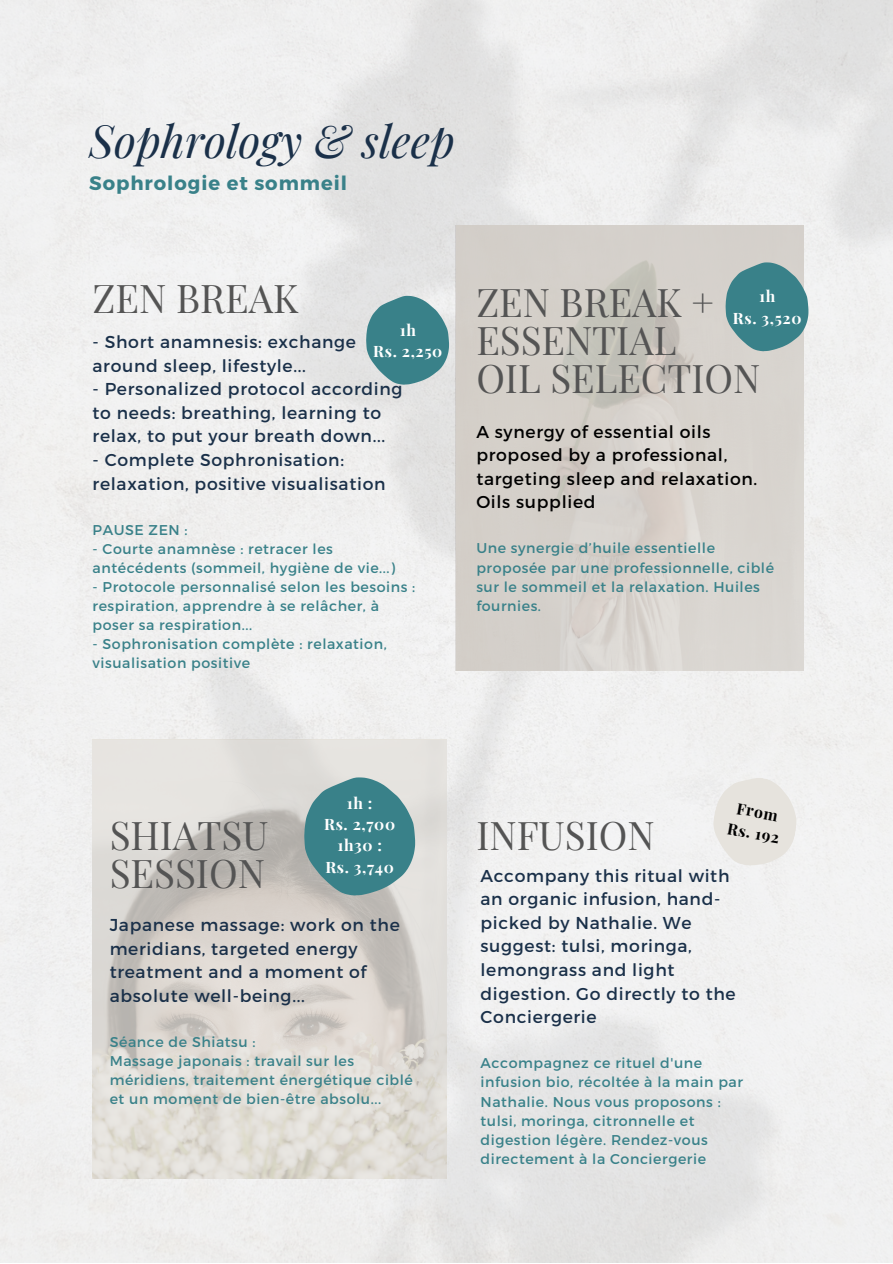
<style>
.page{position:relative;width:893px;height:1264px;background:#fff}
.page>*{position:absolute;margin:0;border:0;box-sizing:border-box;transform-origin:0 0}
.t1{font:italic 45px "Playfair Display";color:#1a3049}
.t2{font:38.7px/38.2px "Playfair Display";color:#545454}
.t3{font:38.55px/38.2px "Playfair Display";color:#545454}
.t4{font:700 19.5px "Montserrat";letter-spacing:.05em;color:#398189}
.t5{font:17.25px/23.5px "Montserrat";letter-spacing:.04em;color:#1a3049}
.t6{font:17.25px/23.5px "Montserrat";letter-spacing:.04em;color:#000}
.t7{font:700 15.75px/21.3px "Playfair Display";letter-spacing:.04em;color:#fff;text-align:center}
.t8{font:700 15.75px/21.5px "Playfair Display";color:#000;text-align:center}
.t9{font:14.25px/19px "Montserrat";letter-spacing:.04em;color:#398189}
</style>
<div class="page">
<img style="left:456px;top:225px;width:347px;height:445px">
<img style="left:92px;top:740px;width:355px;height:438px">
<svg style="left:725px;top:262px;width:83px;height:89px;background:#5e9499"></svg>
<svg style="left:304px;top:777px;width:111px;height:118px;background:#5c9398"></svg>
<svg style="left:366px;top:296px;width:83px;height:89px;background:#60989e"></svg>
<svg style="left:706px;top:770px;width:98px;height:103px"></svg>
<h1 class="t1" style="left:89px;top:109px;width:367px">Sophrology &amp; sleep</h1>
<h3 class="t4" style="left:89px;top:170px;width:259px">Sophrologie et sommeil</h3>
<h2 class="t2" style="left:92px;top:278px;width:207px">ZEN BREAK</h2>
<p class="t7" style="left:373px;top:318px;width:71px">1h<br>Rs. 2,250</p>
<p class="t5" style="left:92px;top:329px;width:265px">- Short anamnesis: exchange around sleep, lifestyle...</p>
<p class="t5" style="left:92px;top:376px;width:311px">- Personalized protocol according to needs: breathing, learning to relax, to put your breath down...</p>
<p class="t5" style="left:92px;top:447px;width:294px">- Complete Sophronisation: relaxation, positive visualisation</p>
<p class="t9" style="left:92px;top:519px;width:97px">PAUSE ZEN :</p>
<p class="t9" style="left:92px;top:538px;width:304px">- Courte anamnèse : retracer les antécédents (sommeil, hygiène de vie...)</p>
<p class="t9" style="left:92px;top:576px;width:324px">- Protocole personnalisé selon les besoins : respiration, apprendre à se relâcher, à poser sa respiration...</p>
<p class="t9" style="left:92px;top:634px;width:295px">- Sophronisation complète : relaxation, visualisation positive</p>
<h3 class="t3" style="left:476px;top:281px;width:285px">ZEN BREAK +<br>ESSENTIAL<br>OIL SELECTION</h3>
<p class="t6" style="left:476px;top:419px;width:282px">A synergy of essential oils proposed by a professional, targeting sleep and relaxation.<br>Oils supplied</p>
<p class="t9" style="left:476px;top:538px;width:299px">Une synergie d’huile essentielle proposée par une professionnelle, ciblé sur le sommeil et la relaxation. Huiles fournies.</p>
<p class="t7" style="left:733px;top:285px;width:70px">1h<br>Rs. 3,520</p>
<h2 class="t2" style="left:110px;top:814px;width:160px">SHIATSU<br>SESSION</h2>
<p class="t7" style="left:324px;top:791px;width:72px">1h :<br>Rs. 2,700<br>1h30 :<br>Rs. 3,740</p>
<p class="t5" style="left:110px;top:912px;width:292px">Japanese massage: work on the meridians, targeted energy treatment and a moment of absolute well-being...</p>
<p class="t9" style="left:110px;top:1031px;width:305px">Séance de Shiatsu :<br>Massage japonais : travail sur les méridiens, traitement énergétique ciblé et un moment de bien-être absolu...</p>
<p class="t8" style="left:733px;top:795px;width:54px;rotate:10deg">From<br>Rs. 192</p>
<h3 class="t3" style="left:476px;top:814px;width:180px">INFUSION</h3>
<p class="t5" style="left:480px;top:862px;width:256px">Accompany this ritual with an organic infusion, hand&shy;picked by Nathalie. We suggest: tulsi, moringa, lemongrass and light digestion. Go directly to the<br>Conciergerie</p>
<p class="t9" style="left:480px;top:1052px;width:264px">Accompagnez ce rituel d'une infusion bio, récoltée à la main par<br>Nathalie. Nous vous proposons : tulsi, moringa, citronnelle et digestion légère. Rendez-vous directement à la Conciergerie</p>
</div>
